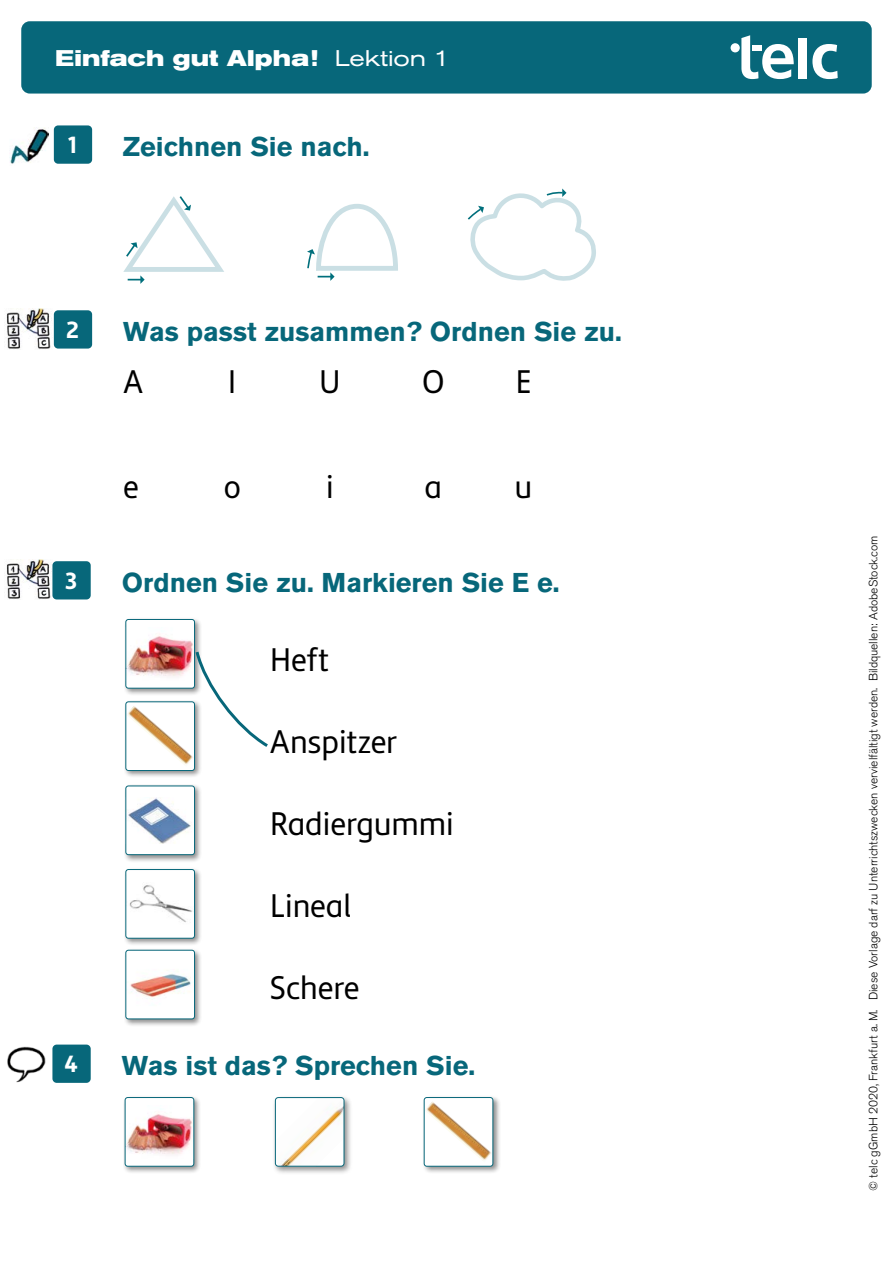
<style>
.page{position:relative;width:893px;height:1263px;background:#fff}
.page>*{position:absolute;margin:0;border:0;box-sizing:border-box;transform-origin:0 0}
.Dialog_Fließtext_ezg{font:33px "Semikolon Plus";letter-spacing:-.015em;color:#000}
.Aufgabenstellung_mit{font:700 27px "Akzidenz Grotesk Pro";color:#07677a}
._01_Arbeitsanweisung{font:700 24px "Semikolon Plus";color:#fff}
.headline{font:700 expanded 22.5px "Akzidenz Grotesk Pro";letter-spacing:.01em;color:#fff}
.t1{font:300 12px "Akzidenz Grotesk Pro";color:#000}
.s1{font-weight:400}
</style>
<div class="page">
<div style="left:21px;top:21px;width:851px;height:73px;background:#07677a;border-radius:9px"></div>
<svg style="left:741px;top:35px;width:53px;height:44px"></svg>
<div style="left:798px;top:38px;width:9px;height:40px;background:#fff"></div>
<svg style="left:812px;top:44px;width:26px;height:35px"></svg>
<div style="left:731px;top:43px;width:9px;height:9px;background:#fff;border-radius:50%"></div>
<div style="left:752px;top:45px;width:9px;height:6px;background:#fff"></div>
<img style="left:6px;top:309px;width:48px;height:40px">
<img style="left:6px;top:559px;width:50px;height:41px">
<div style="left:54px;top:125px;width:38px;height:39px;background:#07677a;border-radius:4px"></div>
<img style="left:10px;top:128px;width:38px;height:36px">
<div style="left:54px;top:310px;width:38px;height:39px;background:#07677a;border-radius:4px"></div>
<div style="left:52px;top:561px;width:39px;height:38px;background:#07677a;border-radius:4px"></div>
<div style="left:52px;top:1044px;width:39px;height:39px;background:#07677a;border-radius:4px"></div>
<svg style="left:123px;top:196px;width:101px;height:88px"></svg>
<svg style="left:307px;top:204px;width:91px;height:77px"></svg>
<svg style="left:467px;top:188px;width:128px;height:93px"></svg>
<div style="left:124px;top:784px;width:78px;height:78px;background:#000;opacity:.45"></div>
<div style="left:126px;top:786px;width:69px;height:69px;background:#fff;border-radius:3px"></div>
<img style="left:128px;top:797px;width:63px;height:46px">
<div style="left:125px;top:785px;width:70px;height:70px;border:1px solid #07677a;border-radius:3px"></div>
<div style="left:124px;top:700px;width:78px;height:78px;background:#000;opacity:.45"></div>
<div style="left:126px;top:702px;width:69px;height:68px;background:#fff;border-radius:3px"></div>
<img style="left:128px;top:706px;width:65px;height:59px">
<div style="left:125px;top:701px;width:70px;height:70px;border:1px solid #07677a;border-radius:3px"></div>
<div style="left:124px;top:867px;width:78px;height:79px;background:#000;opacity:.45"></div>
<div style="left:126px;top:869px;width:69px;height:69px;background:#fff;border-radius:3px"></div>
<img style="left:129px;top:885px;width:63px;height:37px">
<div style="left:125px;top:869px;width:70px;height:70px;border:1px solid #07677a;border-radius:3px"></div>
<div style="left:124px;top:617px;width:78px;height:79px;background:#000;opacity:.45"></div>
<div style="left:126px;top:619px;width:69px;height:69px;background:#fff;border-radius:3px"></div>
<img style="left:127px;top:635px;width:66px;height:42px">
<div style="left:125px;top:619px;width:70px;height:69px;border:1px solid #07677a;border-radius:3px"></div>
<div style="left:124px;top:948px;width:78px;height:79px;background:#000;opacity:.45"></div>
<div style="left:126px;top:950px;width:69px;height:69px;background:#fff;border-radius:3px"></div>
<img style="left:130px;top:973px;width:61px;height:27px">
<div style="left:125px;top:950px;width:70px;height:69px;border:1px solid #07677a;border-radius:3px"></div>
<div style="left:123px;top:1095px;width:79px;height:79px;background:#000;opacity:.45"></div>
<div style="left:125px;top:1097px;width:69px;height:69px;background:#fff;border-radius:3px"></div>
<img style="left:127px;top:1113px;width:65px;height:42px">
<div style="left:125px;top:1097px;width:69px;height:69px;border:1px solid #07677a;border-radius:3px"></div>
<div style="left:272px;top:1094px;width:81px;height:81px;background:#000;opacity:.45"></div>
<img style="left:275px;top:1097px;width:69px;height:69px">
<div style="left:275px;top:1097px;width:69px;height:69px;border:1px solid #07677a;border-radius:3px"></div>
<div style="left:422px;top:1095px;width:79px;height:79px;background:#000;opacity:.45"></div>
<div style="left:424px;top:1097px;width:69px;height:69px;background:#fff;border-radius:3px"></div>
<img style="left:426px;top:1101px;width:65px;height:60px">
<div style="left:424px;top:1097px;width:69px;height:69px;border:1px solid #07677a;border-radius:3px"></div>
<svg style="left:193px;top:648px;width:75px;height:102px"></svg>
<img style="left:7px;top:1046px;width:39px;height:37px">
<p class="headline" style="left:55px;top:43px;width:396px">Einfach gut Alpha! <span class="s1">Lektion 1</span></p>
<p class="_01_Arbeitsanweisung" style="left:68px;top:131px;width:10px">1</p>
<p class="Aufgabenstellung_mit" style="left:123px;top:129px;width:248px">Zeichnen Sie nach.</p>
<p class="_01_Arbeitsanweisung" style="left:66px;top:316px;width:14px">2</p>
<p class="_01_Arbeitsanweisung" style="left:65px;top:567px;width:14px">3</p>
<p class="Aufgabenstellung_mit" style="left:123px;top:314px;width:500px">Was passt zusammen? Ordnen Sie zu.</p>
<p class="Dialog_Fließtext_ezg" style="left:123px;top:364px;width:22px">A</p>
<p class="Dialog_Fließtext_ezg" style="left:228px;top:364px;width:10px">I</p>
<p class="Dialog_Fließtext_ezg" style="left:319px;top:364px;width:23px">U</p>
<p class="Dialog_Fließtext_ezg" style="left:422px;top:364px;width:24px">O</p>
<p class="Dialog_Fließtext_ezg" style="left:515px;top:364px;width:17px">E</p>
<p class="Dialog_Fließtext_ezg" style="left:123px;top:469px;width:17px">e</p>
<p class="Dialog_Fließtext_ezg" style="left:224px;top:469px;width:19px">o</p>
<p class="Dialog_Fließtext_ezg" style="left:325px;top:469px;width:11px">i</p>
<p class="Dialog_Fließtext_ezg" style="left:425px;top:469px;width:19px">a</p>
<p class="Dialog_Fließtext_ezg" style="left:514px;top:469px;width:19px">u</p>
<p class="Aufgabenstellung_mit" style="left:122px;top:564px;width:439px">Ordnen Sie zu. Markieren Sie E e.</p>
<p class="Dialog_Fließtext_ezg" style="left:270px;top:642px;width:61px">Heft</p>
<p class="Dialog_Fließtext_ezg" style="left:270px;top:724px;width:129px">Anspitzer</p>
<p class="Dialog_Fließtext_ezg" style="left:270px;top:806px;width:186px">Radiergummi</p>
<p class="Dialog_Fließtext_ezg" style="left:270px;top:888px;width:84px">Lineal</p>
<p class="Dialog_Fließtext_ezg" style="left:270px;top:970px;width:91px">Schere</p>
<p class="_01_Arbeitsanweisung" style="left:64px;top:1050px;width:15px">4</p>
<p class="Aufgabenstellung_mit" style="left:122px;top:1048px;width:355px">Was ist das? Sprechen Sie.</p>
<p class="t1" style="left:865px;top:1191px;width:657px;rotate:-90deg">© telc gGmbH 2020, Frankfurt a. M. Diese Vorlage darf zu Unterrichtszwecken vervielfältigt werden. Bildquellen: AdobeStock.com</p>
</div>
